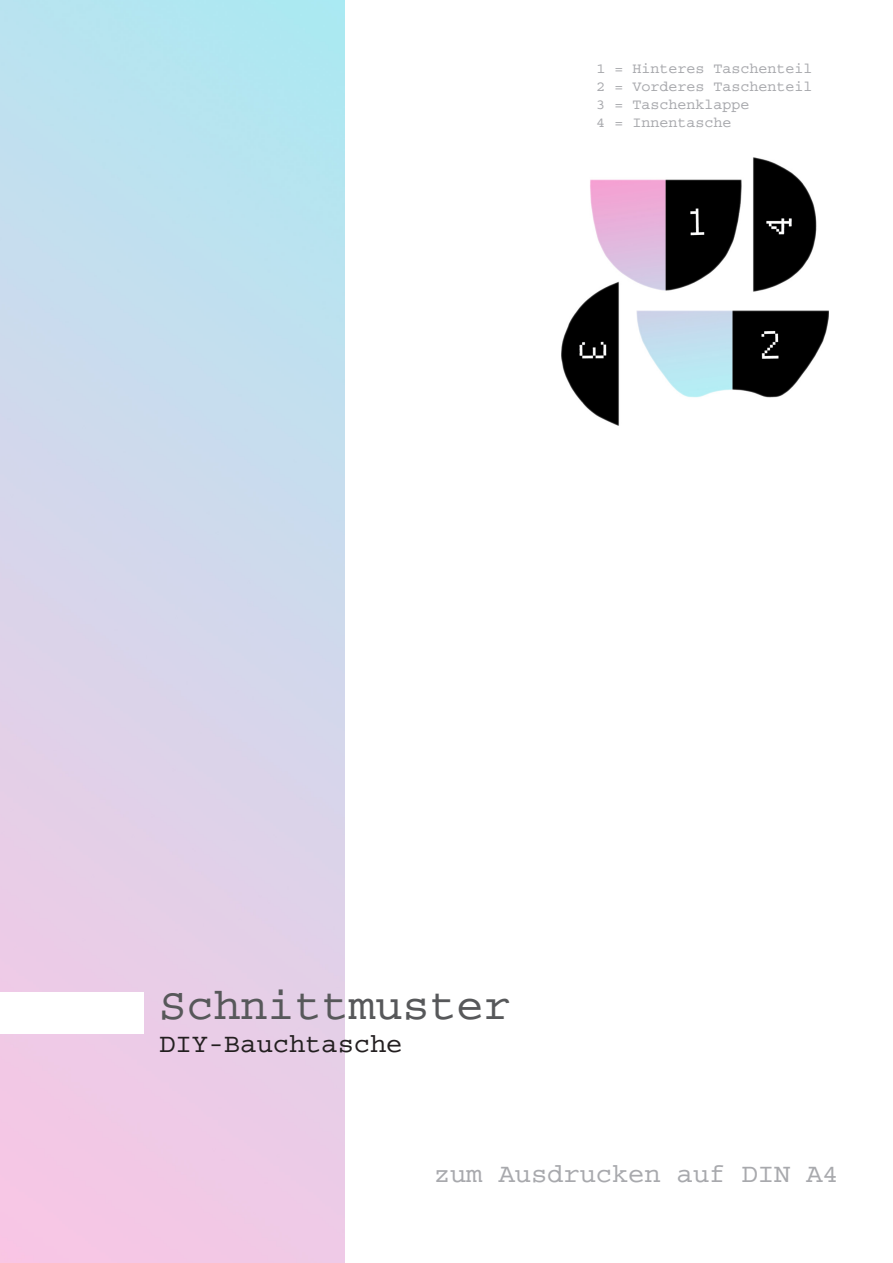
<style>
.page{position:relative;width:893px;height:1263px;background:#fff}
.page>*{position:absolute;margin:0;border:0;box-sizing:border-box;transform-origin:0 0}
.t1{font:45px "Courier";color:#57585a}
.t2{font:27px "Courier";color:#a8a9ad}
.t3{font:27px "Courier";color:#231f20}
.t4{font:15px "Courier";color:#a8a9ad}
</style>
<div class="page">
<img style="left:561px;top:157px;width:267px;height:268px">
<p class="t4" style="left:596px;top:61px;width:218px">1 = Hinteres Taschenteil</p>
<p class="t4" style="left:596px;top:79px;width:218px">2 = Vorderes Taschenteil</p>
<p class="t4" style="left:596px;top:97px;width:154px">3 = Taschenklappe</p>
<p class="t4" style="left:596px;top:115px;width:136px">4 = Innentasche</p>
<p class="t1" style="left:159px;top:983px;width:352px">Schnittmuster</p>
<p class="t3" style="left:159px;top:1030px;width:244px">DIY-Bauchtasche</p>
<p class="t2" style="left:434px;top:1159px;width:407px">zum Ausdrucken auf DIN A4</p>
</div>
